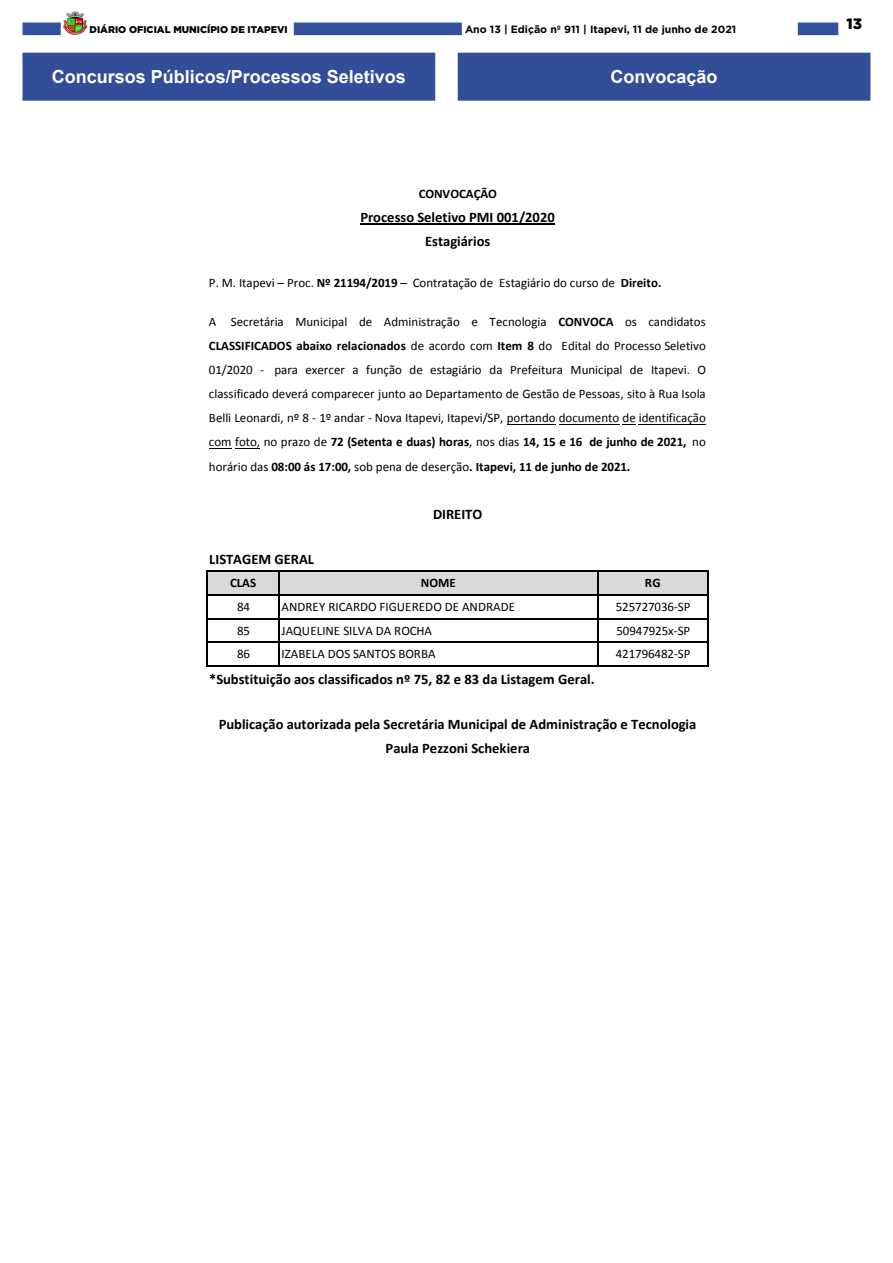
<style>
.page{position:relative;width:893px;height:1263px;background:#fff}
.page>*{position:absolute;margin:0;border:0;box-sizing:border-box;transform-origin:0 0}
.t1{font:700 18px "Arial";color:#fff}
.t2{font:900 15px "Gotham";color:#000}
.t3{font:700 14.55px/23.7px "Calibri";color:#000;text-align:center}
.t4{font:12.9px/24.2px "Calibri";color:#000;text-align:justify}
.t5{font:700 12.9px "Calibri";letter-spacing:-.005em;color:#000}
.t6{font:700 10.5px "Gotham";color:#000}
.t7{font:900 9.75px "Gotham";color:#000}
.s1{font-weight:700}
</style>
<div class="page">
<div style="left:22px;top:23px;width:39px;height:12px;background:#34519d;border:1px solid #334f9b"></div>
<div style="left:798px;top:23px;width:40px;height:12px;background:#34519d"></div>
<img style="left:63px;top:11px;width:24px;height:24px">
<div style="left:294px;top:23px;width:168px;height:12px;background:#34519d"></div>
<div style="left:23px;top:53px;width:412px;height:47px;background:#324e99"></div>
<div style="left:22px;top:53px;width:413px;height:48px;border:1px solid #324e99"></div>
<div style="left:458px;top:53px;width:412px;height:47px;background:#324e99"></div>
<div style="left:458px;top:53px;width:412px;height:48px;border:1px solid #324e99"></div>
<div style="left:207px;top:571px;width:501px;height:24px;background:#d9d9d9"></div>
<hr style="left:507px;top:423px;width:49px;height:1px;background:#000">
<hr style="left:559px;top:423px;width:60px;height:1px;background:#000">
<hr style="left:639px;top:423px;width:67px;height:1px;background:#000">
<svg style="left:209px;top:448px;width:51px;height:1px"></svg>
<hr style="left:360px;top:223px;width:195px;height:1px;background:#000">
<hr style="left:206px;top:570px;width:2px;height:97px;background:#000">
<hr style="left:279px;top:572px;width:1px;height:95px;background:#000">
<hr style="left:597px;top:572px;width:2px;height:95px;background:#000">
<hr style="left:707px;top:572px;width:2px;height:95px;background:#000">
<hr style="left:208px;top:570px;width:501px;height:2px;background:#000">
<hr style="left:208px;top:594px;width:501px;height:2px;background:#000">
<hr style="left:208px;top:618px;width:501px;height:1px;background:#000">
<hr style="left:208px;top:641px;width:501px;height:2px;background:#000">
<hr style="left:208px;top:665px;width:501px;height:2px;background:#000">
<p class="t7" style="left:90px;top:23px;width:200px">DIÁRIO OFICIAL MUNICÍPIO DE ITAPEVI</p>
<p class="t6" style="left:465px;top:22px;width:273px">Ano 13 | Edição nº 911 | Itapevi, 11 de junho de 2021</p>
<p class="t1" style="left:52px;top:64px;width:356px">Concursos Públicos/Processos Seletivos</p>
<p class="t1" style="left:611px;top:64px;width:109px">Convocação</p>
<p class="t5" style="left:419px;top:186px;width:80px">CONVOCAÇÃO</p>
<p class="t3" style="left:360px;top:205px;width:196px">Processo Seletivo PMI 001/2020</p>
<p class="t3" style="left:425px;top:228px;width:67px">Estagiários</p>
<p class="t4" style="left:209px;top:270px;width:454px">P. M. Itapevi – Proc. <span class="s1">Nº 21194/2019</span> – Contratação de Estagiário do curso de <span class="s1">Direito.</span></p>
<p class="t4" style="left:209px;top:309px;width:499px">A Secretária Municipal de Administração e Tecnologia <span class="s1">CONVOCA</span> os candidatos <span class="s1">CLASSIFICADOS abaixo relacionados</span> de acordo com <span class="s1">Item 8</span> do Edital do Processo Seletivo 01/2020 - para exercer a função de estagiário da Prefeitura Municipal de Itapevi. O classificado deverá comparecer junto ao Departamento de Gestão de Pessoas, sito à Rua Isola Belli Leonardi, nº 8 - 1º andar - Nova Itapevi, Itapevi/SP, portando documento de identificação com foto, no prazo de <span class="s1">72 (Setenta e duas) horas</span>, nos dias <span class="s1">14, 15 e 16 de junho de 2021,</span> no horário das <span class="s1">08:00 ás 17:00,</span> sob pena de deserção<span class="s1">. Itapevi, 11 de junho de 2021.</span></p>
<p class="t3" style="left:433px;top:501px;width:51px">DIREITO</p>
<p class="t3" style="left:209px;top:547px;width:106px">LISTAGEM GERAL</p>
<p class="t5" style="left:230px;top:575px;width:28px">CLAS</p>
<p class="t5" style="left:421px;top:575px;width:36px">NOME</p>
<p class="t5" style="left:645px;top:575px;width:17px">RG</p>
<p class="t4" style="left:237px;top:594px;width:15px">84</p>
<p class="t4" style="left:282px;top:594px;width:235px">ANDREY RICARDO FIGUEREDO DE ANDRADE</p>
<p class="t4" style="left:616px;top:594px;width:76px">525727036-SP</p>
<p class="t4" style="left:237px;top:617px;width:15px">85</p>
<p class="t4" style="left:282px;top:617px;width:152px">JAQUELINE SILVA DA ROCHA</p>
<p class="t4" style="left:616px;top:617px;width:75px">50947925x-SP</p>
<p class="t4" style="left:237px;top:641px;width:15px">86</p>
<p class="t4" style="left:282px;top:641px;width:156px">IZABELA DOS SANTOS BORBA</p>
<p class="t4" style="left:616px;top:641px;width:76px">421796482-SP</p>
<p class="t3" style="left:209px;top:667px;width:387px">*Substituição aos classificados nº 75, 82 e 83 da Listagem Geral.</p>
<p class="t3" style="left:219px;top:712px;width:479px">Publicação autorizada pela Secretária Municipal de Administração e Tecnologia<br>Paula Pezzoni Schekiera</p>
<p class="t2" style="left:847px;top:13px;width:17px">13</p>
</div>
